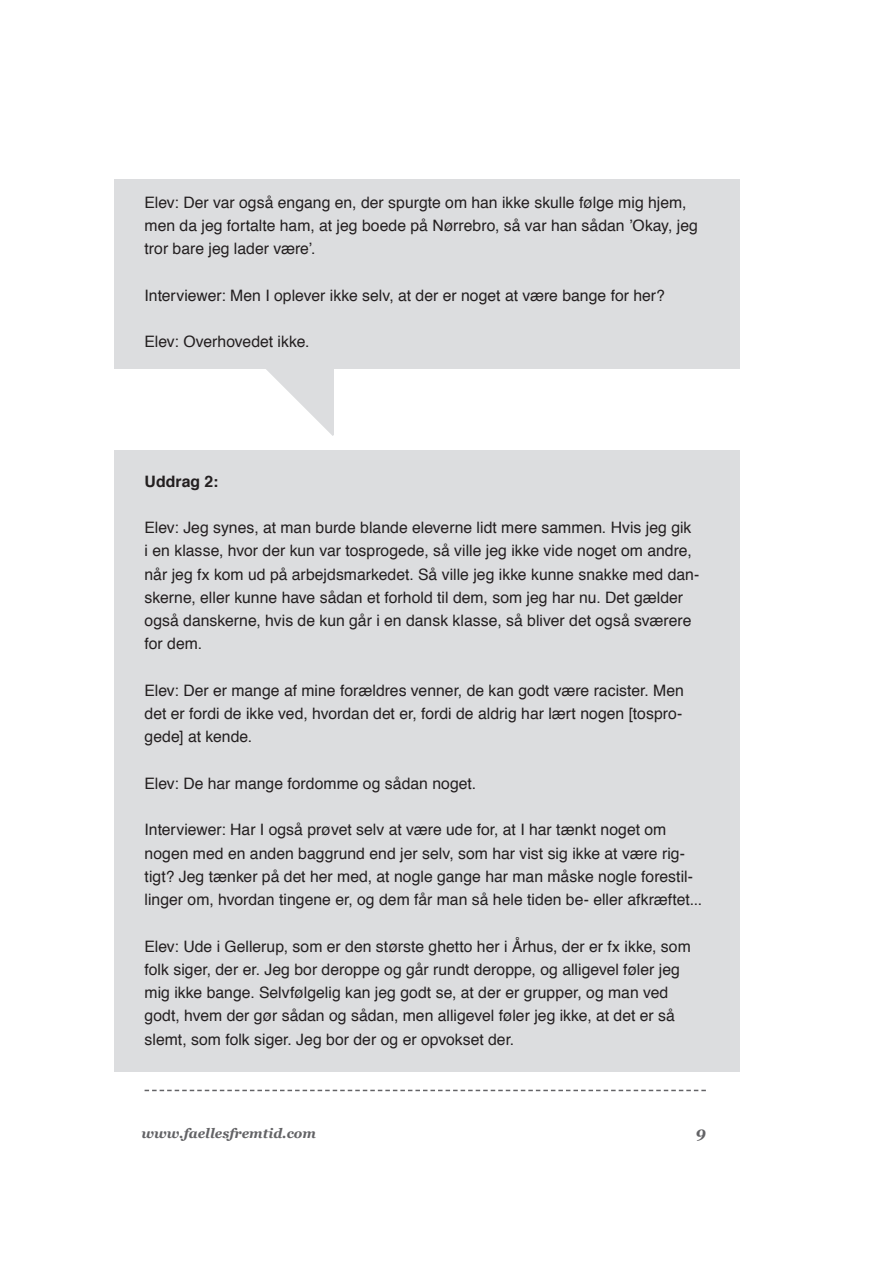
<style>
.page{position:relative;width:893px;height:1263px;background:#fff}
.page>*{position:absolute;margin:0;border:0;box-sizing:border-box;transform-origin:0 0}
.Brød{font:15.75px/23.2px "Helvetica";color:#231f20}
.Brød-2{font:700 15.75px "Helvetica";letter-spacing:.005em;color:#231f20}
.t1{font:italic 700 15.75px "Georgia";color:#636366}
.t2{font:italic 700 13.5px "Georgia";color:#636366}
</style>
<div class="page">
<svg style="left:145px;top:1090px;width:561px;height:1px"></svg>
<div style="left:115px;top:451px;width:625px;height:621px;background:#dcdddf"></div>
<svg style="left:211px;top:368px;width:124px;height:68px"></svg>
<div style="left:115px;top:179px;width:625px;height:189px;background:#dcdddf"></div>
<p class="Brød" style="left:145px;top:191px;width:555px">Elev: Der var også engang en, der spurgte om han ikke skulle følge mig hjem, men da jeg fortalte ham, at jeg boede på Nørrebro, så var han sådan ’Okay, jeg tror bare jeg lader være’.</p>
<p class="Brød" style="left:145px;top:284px;width:522px">Interviewer: Men I oplever ikke selv, at der er noget at være bange for her?</p>
<p class="Brød" style="left:145px;top:330px;width:166px">Elev: Overhovedet ikke.</p>
<p class="Brød-2" style="left:145px;top:468px;width:75px">Uddrag 2:</p>
<p class="Brød" style="left:145px;top:516px;width:556px">Elev: Jeg synes, at man burde blande eleverne lidt mere sammen. Hvis jeg gik<br>i en klasse, hvor der kun var tosprogede, så ville jeg ikke vide noget om andre, når jeg fx kom ud på arbejdsmarkedet. Så ville jeg ikke kunne snakke med dan&shy;skerne, eller kunne have sådan et forhold til dem, som jeg har nu. Det gælder også danskerne, hvis de kun går i en dansk klasse, så bliver det også sværere for dem.</p>
<p class="Brød" style="left:145px;top:679px;width:541px;text-align:justify">Elev: Der er mange af mine forældres venner, de kan godt være racister. Men det er fordi de ikke ved, hvordan det er, fordi de aldrig har lært nogen [tospro&shy;gede] at kende.</p>
<p class="Brød" style="left:145px;top:772px;width:333px">Elev: De har mange fordomme og sådan noget.</p>
<p class="Brød" style="left:145px;top:819px;width:559px">Interviewer: Har I også prøvet selv at være ude for, at I har tænkt noget om nogen med en anden baggrund end jer selv, som har vist sig ikke at være rig&shy;tigt? Jeg tænker på det her med, at nogle gange har man måske nogle forestil&shy;linger om, hvordan tingene er, og dem får man så hele tiden be- eller afkræftet...</p>
<p class="Brød" style="left:145px;top:935px;width:548px">Elev: Ude i Gellerup, som er den største ghetto her i Århus, der er fx ikke, som folk siger, der er. Jeg bor deroppe og går rundt deroppe, og alligevel føler jeg mig ikke bange. Selvfølgelig kan jeg godt se, at der er grupper, og man ved godt, hvem der gør sådan og sådan, men alligevel føler jeg ikke, at det er så slemt, som folk siger. Jeg bor der og er opvokset der.</p>
<p class="t2" style="left:141px;top:1124px;width:176px">www.faellesfremtid.com</p>
<p class="t1" style="left:696px;top:1122px;width:12px">9</p>
</div>
